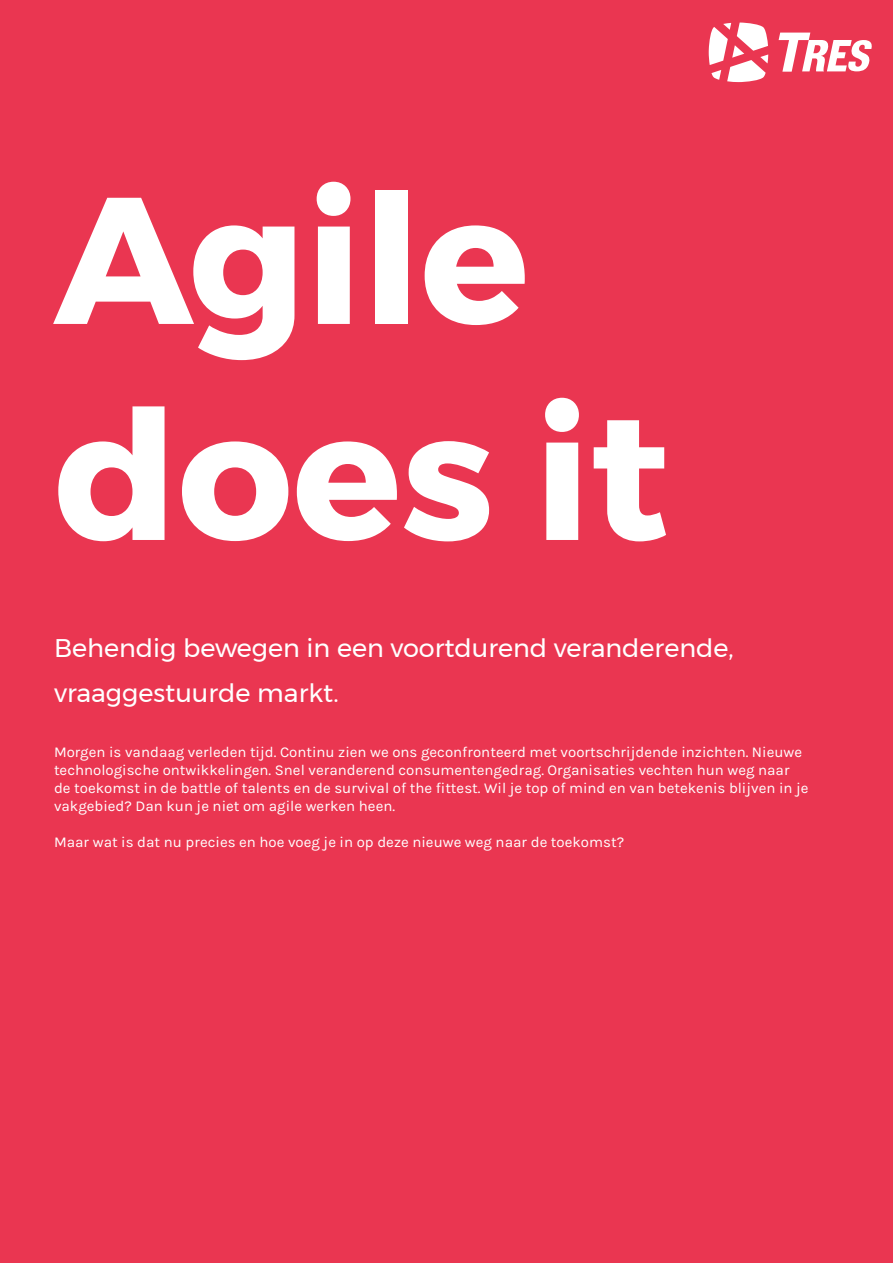
<style>
.page{position:relative;width:893px;height:1263px;background:#ea3651}
.page>*{position:absolute;margin:0;border:0;box-sizing:border-box;transform-origin:0 0}
.t1{font:700 180px/216px "Montserrat";color:#fff}
.t2{font:25.5px/45px "Montserrat";color:#fff}
.t3{font:15px/18px "Karla";color:#fff}
</style>
<div class="page">
<svg style="left:779px;top:33px;width:93px;height:39px"></svg>
<svg style="left:709px;top:23px;width:59px;height:59px"></svg>
<h1 class="t1" style="left:54px;top:152px;width:617px">Agile does it</h1>
<h2 class="t2" style="left:54px;top:625px;width:681px">Behendig bewegen in een voortdurend veranderende, vraaggestuurde markt.</h2>
<p class="t3" style="left:54px;top:743px;width:756px">Morgen is vandaag verleden tijd. Continu zien we ons geconfronteerd met voortschrijdende inzichten. Nieuwe technologische ontwikkelingen. Snel veranderend consumentengedrag. Organisaties vechten hun weg naar de toekomst in de battle of talents en de survival of the fittest. Wil je top of mind en van betekenis blijven in je vakgebied? Dan kun je niet om agile werken heen.</p>
<p class="t3" style="left:54px;top:833px;width:572px">Maar wat is dat nu precies en hoe voeg je in op deze nieuwe weg naar de toekomst?</p>
</div>
